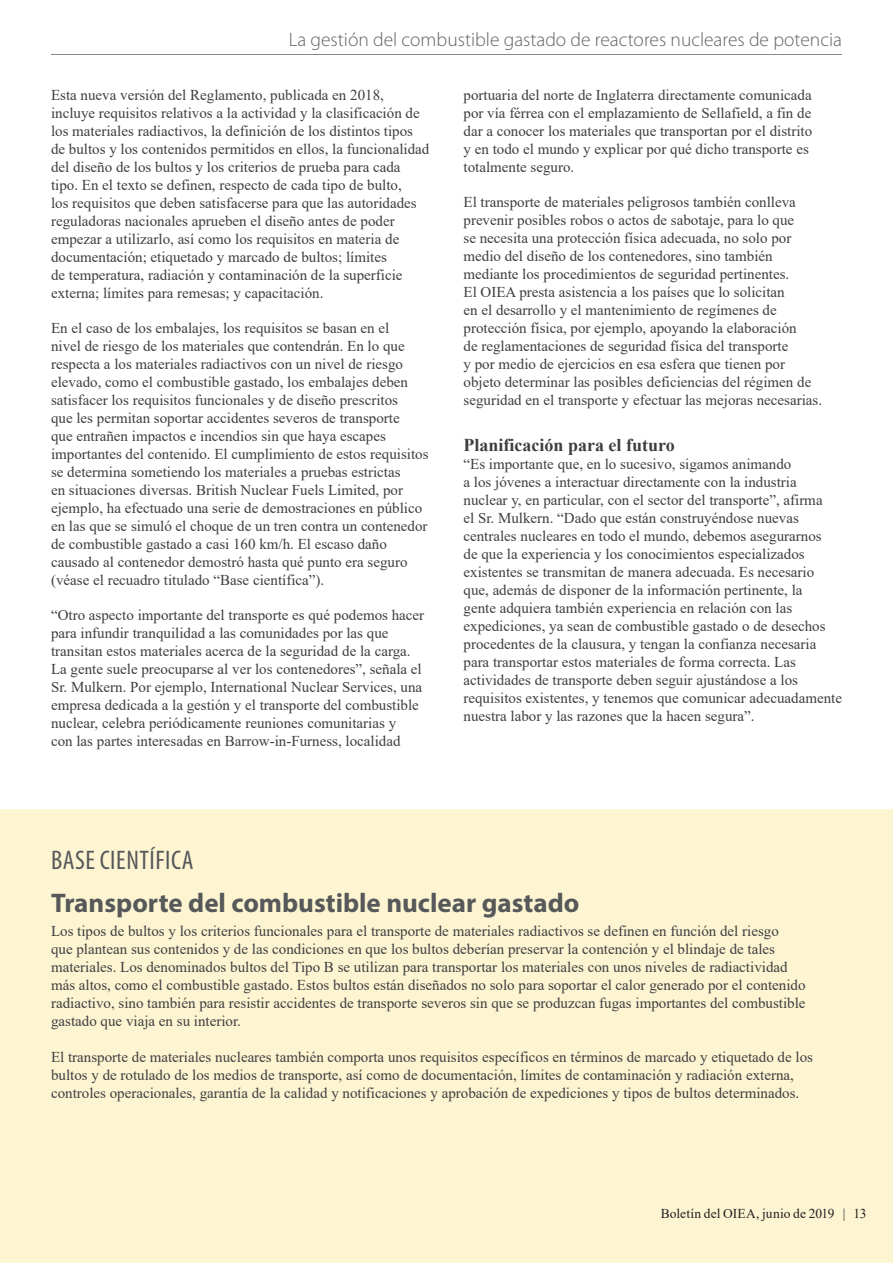
<style>
.page{position:relative;width:893px;height:1263px;background:#fff}
.page>*{position:absolute;margin:0;border:0;box-sizing:border-box;transform-origin:0 0}
.t1{font:700 27px "Myriad Pro";color:#57585a}
.t2{font:condensed 27px "Myriad Pro";letter-spacing:.02em;color:#57585a}
.t3{font:300 19.5px "Myriad Pro";color:#636366}
.t4{font:700 18px "Times New Roman";color:#3e3e3f}
.t5{font:15px/18px "Times New Roman";color:#3e3e3f}
.t6{font:13.5px "Times New Roman";letter-spacing:.005em;color:#231f20}
</style>
<div class="page">
<div style="left:1px;top:809px;width:892px;height:454px;background:#fdf5d2"></div>
<hr style="left:51px;top:54px;width:791px;height:1px;background:#87898c">
<h2 class="t3" style="left:289px;top:28px;width:555px">La gestión del combustible gastado de reactores nucleares de potencia</h2>
<p class="t5" style="left:51px;top:85px;width:380px">Esta nueva versión del Reglamento, publicada en 2018, incluye requisitos relativos a la actividad y la clasificación de los materiales radiactivos, la definición de los distintos tipos de bultos y los contenidos permitidos en ellos, la funcionalidad del diseño de los bultos y los criterios de prueba para cada tipo. En el texto se definen, respecto de cada tipo de bulto,<br>los requisitos que deben satisfacerse para que las autoridades reguladoras nacionales aprueben el diseño antes de poder empezar a utilizarlo, así como los requisitos en materia de documentación; etiquetado y marcado de bultos; límites<br>de temperatura, radiación y contaminación de la superficie externa; límites para remesas; y capacitación.</p>
<p class="t5" style="left:51px;top:318px;width:379px">En el caso de los embalajes, los requisitos se basan en el<br>nivel de riesgo de los materiales que contendrán. En lo que respecta a los materiales radiactivos con un nivel de riesgo elevado, como el combustible gastado, los embalajes deben satisfacer los requisitos funcionales y de diseño prescritos<br>que les permitan soportar accidentes severos de transporte<br>que entrañen impactos e incendios sin que haya escapes importantes del contenido. El cumplimiento de estos requisitos se determina sometiendo los materiales a pruebas estrictas<br>en situaciones diversas. British Nuclear Fuels Limited, por ejemplo, ha efectuado una serie de demostraciones en público en las que se simuló el choque de un tren contra un contenedor de combustible gastado a casi 160 km/h. El escaso daño causado al contenedor demostró hasta qué punto era seguro (véase el recuadro titulado “Base científica”).</p>
<p class="t5" style="left:51px;top:605px;width:375px">“Otro aspecto importante del transporte es qué podemos hacer para infundir tranquilidad a las comunidades por las que transitan estos materiales acerca de la seguridad de la carga.<br>La gente suele preocuparse al ver los contenedores”, señala el Sr. Mulkern. Por ejemplo, International Nuclear Services, una empresa dedicada a la gestión y el transporte del combustible nuclear, celebra periódicamente reuniones comunitarias y<br>con las partes interesadas en Barrow-in-Furness, localidad</p>
<p class="t5" style="left:463px;top:85px;width:350px">portuaria del norte de Inglaterra directamente comunicada por vía férrea con el emplazamiento de Sellafield, a fin de dar a conocer los materiales que transportan por el distrito y en todo el mundo y explicar por qué dicho transporte es totalmente seguro.</p>
<p class="t5" style="left:463px;top:192px;width:360px">El transporte de materiales peligrosos también conlleva prevenir posibles robos o actos de sabotaje, para lo que<br>se necesita una protección física adecuada, no solo por medio del diseño de los contenedores, sino también mediante los procedimientos de seguridad pertinentes.<br>El OIEA presta asistencia a los países que lo solicitan<br>en el desarrollo y el mantenimiento de regímenes de protección física, por ejemplo, apoyando la elaboración<br>de reglamentaciones de seguridad física del transporte<br>y por medio de ejercicios en esa esfera que tienen por objeto determinar las posibles deficiencias del régimen de seguridad en el transporte y efectuar las mejoras necesarias.</p>
<p class="t4" style="left:463px;top:432px;width:213px">Planificación para el futuro</p>
<p class="t5" style="left:463px;top:455px;width:380px">“Es importante que, en lo sucesivo, sigamos animando<br>a los jóvenes a interactuar directamente con la industria nuclear y, en particular, con el sector del transporte”, afirma<br>el Sr. Mulkern. “Dado que están construyéndose nuevas centrales nucleares en todo el mundo, debemos asegurarnos<br>de que la experiencia y los conocimientos especializados existentes se transmitan de manera adecuada. Es necesario que, además de disponer de la información pertinente, la<br>gente adquiera también experiencia en relación con las expediciones, ya sean de combustible gastado o de desechos procedentes de la clausura, y tengan la confianza necesaria para transportar estos materiales de forma correcta. Las actividades de transporte deben seguir ajustándose a los requisitos existentes, y tenemos que comunicar adecuadamente nuestra labor y las razones que la hacen segura”.</p>
<h1 class="t2" style="left:51px;top:844px;width:144px">BASE CIENTÍFICA</h1>
<h1 class="t1" style="left:51px;top:885px;width:530px">Transporte del combustible nuclear gastado</h1>
<p class="t5" style="left:51px;top:922px;width:756px">Los tipos de bultos y los criterios funcionales para el transporte de materiales radiactivos se definen en función del riesgo<br>que plantean sus contenidos y de las condiciones en que los bultos deberían preservar la contención y el blindaje de tales materiales. Los denominados bultos del Tipo B se utilizan para transportar los materiales con unos niveles de radiactividad más altos, como el combustible gastado. Estos bultos están diseñados no solo para soportar el calor generado por el contenido radiactivo, sino también para resistir accidentes de transporte severos sin que se produzcan fugas importantes del combustible gastado que viaja en su interior.</p>
<p class="t5" style="left:51px;top:1048px;width:763px">El transporte de materiales nucleares también comporta unos requisitos específicos en términos de marcado y etiquetado de los bultos y de rotulado de los medios de transporte, así como de documentación, límites de contaminación y radiación externa, controles operacionales, garantía de la calidad y notificaciones y aprobación de expediciones y tipos de bultos determinados.</p>
<p class="t6" style="left:661px;top:1204px;width:207px">Boletín del OIEA, junio de 2019 | 13</p>
</div>
